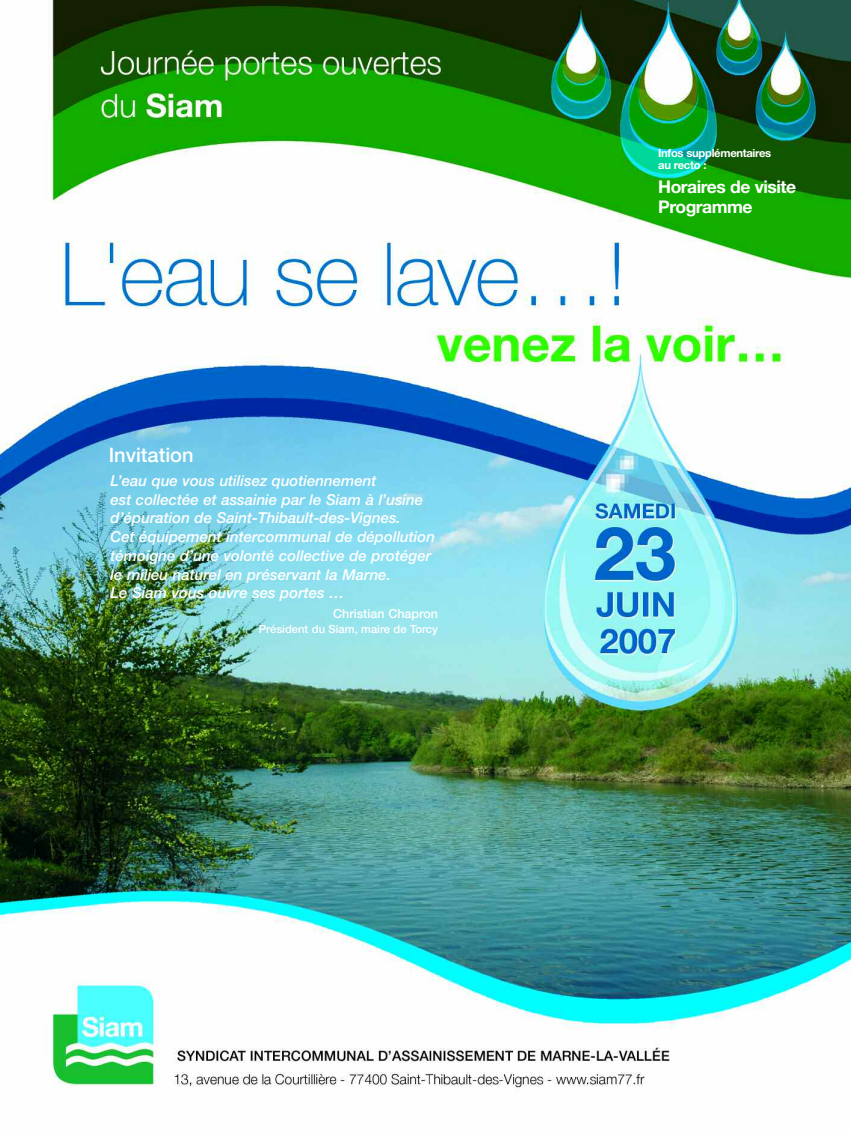
<style>
.page{position:relative;width:851px;height:1134px;background:#fff}
.page>*{position:absolute;margin:0;border:0;box-sizing:border-box;transform-origin:0 0}
.t1{font:500 20px "Helvetica Neue";color:#fff}
.t2{font:700 17.5px/20px "Helvetica Neue";letter-spacing:-.03em;color:#fff}
.t3{font:italic 500 15px/18.8px "Helvetica Neue";color:#fff}
.t4{font:500 12.5px "Helvetica Neue";color:#fff}
.t5{font:500 11.25px "Helvetica Neue";color:#fff}
.t6{font:700 11.25px/12.5px "Helvetica Neue";letter-spacing:-.03em;color:#fff}
</style>
<div class="page">
<img style="left:0;top:0;width:850px;height:1088px">
<h1 class="t1" style="left:109px;top:448px;width:86px">Invitation</h1>
<p class="t3" style="left:110px;top:473px;width:326px">L’eau que vous utilisez quotiennement<br>est collectée et assainie par le Siam à l’usine d’épuration de Saint-Thibault-des-Vignes.<br>Cet équipement intercommunal de dépollution témoigne d’une volonté collective de protéger le milieu naturel en préservant la Marne.<br>Le Siam vous ouvre ses portes …</p>
<p class="t4" style="left:333px;top:609px;width:106px">Christian Chapron</p>
<p class="t5" style="left:259px;top:625px;width:181px">Président du Siam, maire de Torcy</p>
<p class="t6" style="left:658px;top:147px;width:114px">Infos supplémentaires au recto :</p>
<p class="t2" style="left:658px;top:178px;width:139px">Horaires de visite<br>Programme</p>
</div>
